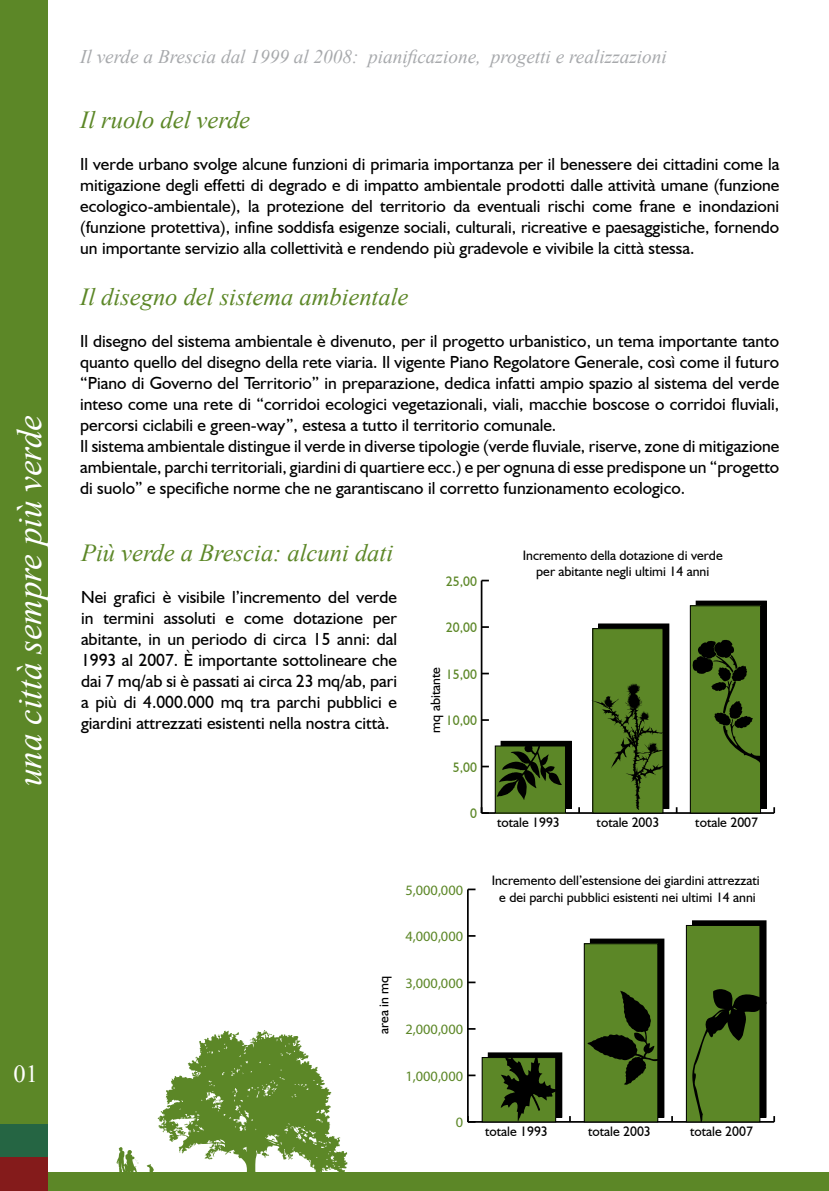
<style>
.page{position:relative;width:829px;height:1191px;background:#fff}
.page>*{position:absolute;margin:0;border:0;box-sizing:border-box;transform-origin:0 0}
.t1{font:italic 35px "Times New Roman";color:#fff}
.t2{font:italic 24.5px "Times New Roman";color:#5c8727}
.t3{font:24.5px "Times New Roman";color:#fff}
.t4{font:italic 19.25px "Times New Roman";color:#a7a9ac}
.t5{font:17.5px/21px "Humanist 521 BT";color:#000;text-align:justify}
.t6{font:14.35px "Myriad Pro";color:#5c8727}
.t7{font:13.65px/16.4px "Humanist 521 BT";color:#000;text-align:center}
.t8{font:13.65px "Humanist 521 BT";color:#5c8727}
</style>
<div class="page">
<div style="left:1px;top:1172px;width:827px;height:19px;background:#5c8727"></div>
<div style="left:0;top:0;width:48px;height:1123px;background:#5c8727"></div>
<div style="left:0;top:1123px;width:48px;height:34px;background:#256543"></div>
<div style="left:0;top:1157px;width:48px;height:34px;background:#841b1b"></div>
<svg style="left:116px;top:1030px;width:232px;height:142px"></svg>
<div style="left:501px;top:741px;width:70px;height:67px;background:#000"></div>
<div style="left:598px;top:624px;width:70px;height:184px;background:#000"></div>
<div style="left:598px;top:623px;width:71px;height:186px;border:1px solid #000"></div>
<div style="left:696px;top:601px;width:70px;height:207px;background:#000"></div>
<div style="left:695px;top:600px;width:71px;height:209px;border:1px solid #000"></div>
<hr style="left:481px;top:812px;width:293px;height:2px;background:#000">
<svg style="left:773px;top:807px;width:2px;height:6px"></svg>
<hr style="left:480px;top:580px;width:2px;height:233px;background:#000">
<svg style="left:480px;top:807px;width:3px;height:7px"></svg>
<svg style="left:482px;top:765px;width:7px;height:2px"></svg>
<svg style="left:482px;top:719px;width:7px;height:2px"></svg>
<svg style="left:482px;top:672px;width:7px;height:2px"></svg>
<svg style="left:482px;top:626px;width:7px;height:2px"></svg>
<svg style="left:481px;top:579px;width:8px;height:2px"></svg>
<div style="left:495px;top:746px;width:70px;height:67px;background:#5c8727"></div>
<div style="left:494px;top:745px;width:72px;height:68px;border:1px solid #000"></div>
<div style="left:592px;top:628px;width:71px;height:185px;background:#5c8727"></div>
<div style="left:592px;top:628px;width:71px;height:185px;border:1px solid #000"></div>
<div style="left:690px;top:606px;width:70px;height:207px;background:#5c8727"></div>
<div style="left:689px;top:605px;width:71px;height:208px;border:1px solid #000"></div>
<svg style="left:692px;top:639px;width:74px;height:136px"></svg>
<svg style="left:496px;top:742px;width:66px;height:58px"></svg>
<svg style="left:591px;top:683px;width:77px;height:127px"></svg>
<div style="left:488px;top:1052px;width:74px;height:65px;border:1px solid #000"></div>
<div style="left:590px;top:939px;width:73px;height:178px;background:#000"></div>
<div style="left:590px;top:938px;width:74px;height:179px;border:1px solid #000"></div>
<div style="left:692px;top:920px;width:74px;height:197px;background:#000"></div>
<hr style="left:468px;top:1121px;width:306px;height:1px;background:#000">
<hr style="left:467px;top:889px;width:1px;height:232px;background:#000">
<svg style="left:468px;top:1074px;width:7px;height:2px"></svg>
<svg style="left:468px;top:981px;width:7px;height:2px"></svg>
<svg style="left:468px;top:888px;width:7px;height:2px"></svg>
<div style="left:482px;top:1057px;width:73px;height:64px;background:#5c8727"></div>
<div style="left:481px;top:1057px;width:75px;height:65px;border:1px solid #000"></div>
<div style="left:584px;top:943px;width:73px;height:178px;background:#5c8727"></div>
<div style="left:583px;top:943px;width:75px;height:179px;border:1px solid #000"></div>
<div style="left:686px;top:925px;width:73px;height:196px;background:#5c8727"></div>
<div style="left:685px;top:925px;width:75px;height:197px;border:1px solid #000"></div>
<svg style="left:500px;top:1053px;width:59px;height:68px"></svg>
<svg style="left:587px;top:990px;width:71px;height:94px"></svg>
<svg style="left:692px;top:987px;width:74px;height:135px"></svg>
<h1 class="t1" style="left:5px;top:786px;width:372px;rotate:-90deg">una città sempre più verde</h1>
<h2 class="t3" style="left:13px;top:1057px;width:26px">01</h2>
<p class="t4" style="left:80px;top:45px;width:588px">Il verde a Brescia dal 1999 al 2008: pianificazione, progetti e realizzazioni</p>
<h2 class="t2" style="left:80px;top:106px;width:171px">Il ruolo del verde</h2>
<p class="t5" style="left:80px;top:154px;width:700px">Il verde urbano svolge alcune funzioni di primaria importanza per il benessere dei cittadini come la mitigazione degli effetti di degrado e di impatto ambientale prodotti dalle attività umane (funzione ecologico-ambientale), la protezione del territorio da eventuali rischi come frane e inondazioni (funzione protettiva), infine soddisfa esigenze sociali, culturali, ricreative e paesaggistiche, fornendo un importante servizio alla collettività e rendendo più gradevole e vivibile la città stessa.</p>
<h2 class="t2" style="left:80px;top:282px;width:330px">Il disegno del sistema ambientale</h2>
<p class="t5" style="left:80px;top:330px;width:700px;text-align:left">Il disegno del sistema ambientale è divenuto, per il progetto urbanistico, un tema importante tanto quanto quello del disegno della rete viaria. Il vigente Piano Regolatore Generale, così come il futuro “Piano di Governo del Territorio” in preparazione, dedica infatti ampio spazio al sistema del verde inteso come una rete di “corridoi ecologici vegetazionali, viali, macchie boscose o corridoi fluviali, percorsi ciclabili e green-way”, estesa a tutto il territorio comunale.<br>Il sistema ambientale distingue il verde in diverse tipologie (verde fluviale, riserve, zone di mitigazione ambientale, parchi territoriali, giardini di quartiere ecc.) e per ognuna di esse predispone un “progetto di suolo” e specifiche norme che ne garantiscano il corretto funzionamento ecologico.</p>
<h2 class="t2" style="left:81px;top:539px;width:313px">Più verde a Brescia: alcuni dati</h2>
<p class="t5" style="left:81px;top:586px;width:317px">Nei grafici è visibile l’incremento del verde in termini assoluti e come dotazione per abitante, in un periodo di circa 15 anni: dal 1993 al 2007. È importante sottolineare che dai 7 mq/ab si è passati ai circa 23 mq/ab, pari a più di 4.000.000 mq tra parchi pubblici e giardini attrezzati esistenti nella nostra città.</p>
<p class="t8" style="left:446px;top:572px;width:33px">25,00</p>
<p class="t8" style="left:446px;top:619px;width:33px">20,00</p>
<p class="t7" style="left:427px;top:733px;width:67px;rotate:-90deg">mq abitante</p>
<p class="t8" style="left:446px;top:665px;width:33px">15,00</p>
<p class="t8" style="left:446px;top:712px;width:33px">10,00</p>
<p class="t8" style="left:452px;top:758px;width:26px">5,00</p>
<p class="t8" style="left:470px;top:805px;width:8px">0</p>
<p class="t7" style="left:522px;top:546px;width:201px">Incremento della dotazione di verde per abitante negli ultimi 14 anni</p>
<p class="t7" style="left:497px;top:813px;width:64px">totale 1993</p>
<p class="t7" style="left:596px;top:813px;width:64px">totale 2003</p>
<p class="t7" style="left:695px;top:813px;width:64px">totale 2007</p>
<p class="t6" style="left:405px;top:882px;width:59px">5,000,000</p>
<p class="t7" style="left:375px;top:1034px;width:60px;rotate:-90deg">area in mq</p>
<p class="t6" style="left:405px;top:928px;width:59px">4,000,000</p>
<p class="t6" style="left:405px;top:975px;width:59px">3,000,000</p>
<p class="t6" style="left:405px;top:1021px;width:59px">2,000,000</p>
<p class="t6" style="left:405px;top:1068px;width:59px">1,000,000</p>
<p class="t6" style="left:455px;top:1114px;width:9px">0</p>
<p class="t7" style="left:491px;top:872px;width:269px">Incremento dell’estensione dei giardini attrezzati e dei parchi pubblici esistenti nei ultimi 14 anni</p>
<p class="t7" style="left:485px;top:1122px;width:64px">totale 1993</p>
<p class="t7" style="left:588px;top:1122px;width:64px">totale 2003</p>
<p class="t7" style="left:690px;top:1122px;width:64px">totale 2007</p>
</div>
